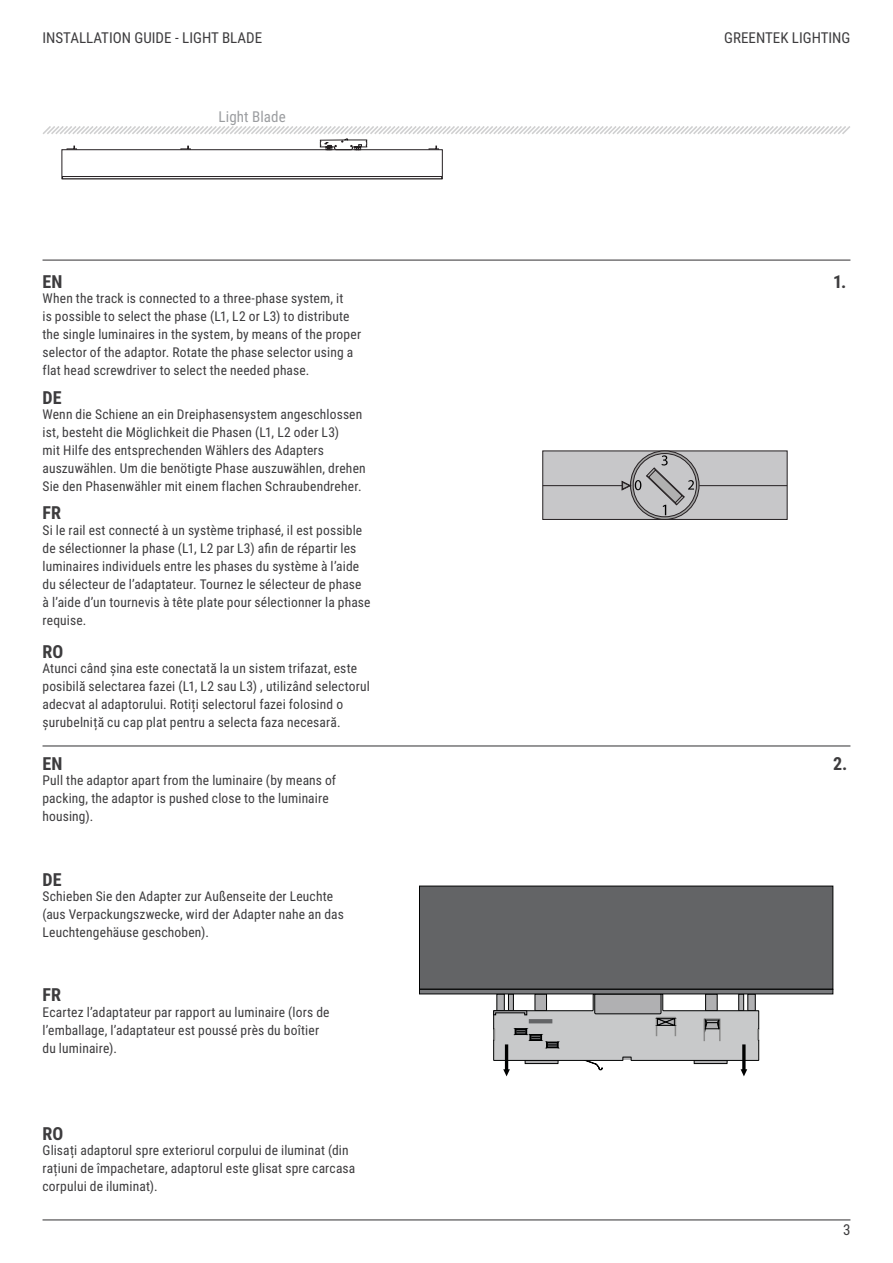
<style>
.page{position:relative;width:893px;height:1263px;background:#fff}
.page>*{position:absolute;margin:0;border:0;box-sizing:border-box;transform-origin:0 0}
.t1{font:700 18px "Roboto Condensed";letter-spacing:.005em;color:#3d3c3e}
.t2{font:15px "Roboto Condensed";color:#3d3c3e}
.t3{font:15px "Roboto Condensed";letter-spacing:.005em;color:#9b9da0}
.t4{font:13.5px/18px "Roboto Condensed";letter-spacing:.01em;color:#3d3c3e}
</style>
<div class="page">
<hr style="left:43px;top:1219px;width:807px;height:1px;background:#3d3c3e">
<div style="left:62px;top:149px;width:381px;height:30px;background:#fff;border:1px solid #241f21"></div>
<div style="left:62px;top:176px;width:380px;height:3px;background:#fff;border:1px solid #241f21"></div>
<svg style="left:43px;top:126px;width:807px;height:25px"></svg>
<hr style="left:43px;top:260px;width:807px;height:1px;background:#3d3c3e">
<hr style="left:43px;top:745px;width:807px;height:1px;background:#3d3c3e">
<div style="left:543px;top:451px;width:244px;height:69px;background:#c7c7c9;border:1px solid #241f21"></div>
<svg style="left:543px;top:455px;width:244px;height:60px"></svg>
<svg style="left:493px;top:994px;width:266px;height:82px"></svg>
<div style="left:419px;top:886px;width:414px;height:103px;background:#636466;border:1px solid #000101"></div>
<svg style="left:419px;top:989px;width:414px;height:5px;background:#565759"></svg>
<p class="t2" style="left:43px;top:27px;width:221px">INSTALLATION GUIDE - LIGHT BLADE</p>
<p class="t2" style="left:724px;top:27px;width:128px">GREENTEK LIGHTING</p>
<p class="t3" style="left:218px;top:106px;width:69px">Light Blade</p>
<h1 class="t1" style="left:43px;top:269px;width:22px">EN</h1>
<h1 class="t1" style="left:833px;top:269px;width:15px">1.</h1>
<p class="t4" style="left:43px;top:289px;width:320px">When the track is connected to a three-phase system, it<br>is possible to select the phase (L1, L2 or L3) to distribute the single luminaires in the system, by means of the proper selector of the adaptor. Rotate the phase selector using a flat head screwdriver to select the needed phase.</p>
<h1 class="t1" style="left:43px;top:385px;width:21px">DE</h1>
<p class="t4" style="left:43px;top:405px;width:325px">Wenn die Schiene an ein Dreiphasensystem angeschlossen ist, besteht die Möglichkeit die Phasen (L1, L2 oder L3)<br>mit Hilfe des entsprechenden Wählers des Adapters auszuwählen. Um die benötigte Phase auszuwählen, drehen Sie den Phasenwähler mit einem flachen Schraubendreher.</p>
<h1 class="t1" style="left:43px;top:500px;width:20px">FR</h1>
<p class="t4" style="left:43px;top:520px;width:329px">Si le rail est connecté à un système triphasé, il est possible de sélectionner la phase (L1, L2 par L3) afin de répartir les luminaires individuels entre les phases du système à l’aide du sélecteur de l’adaptateur. Tournez le sélecteur de phase à l’aide d’un tournevis à tête plate pour sélectionner la phase requise.</p>
<h1 class="t1" style="left:43px;top:639px;width:22px">RO</h1>
<p class="t4" style="left:43px;top:659px;width:329px">Atunci când șina este conectată la un sistem trifazat, este posibilă selectarea fazei (L1, L2 sau L3) , utilizând selectorul adecvat al adaptorului. Rotiți selectorul fazei folosind o șurubelniță cu cap plat pentru a selecta faza necesară.</p>
<h1 class="t1" style="left:43px;top:751px;width:22px">EN</h1>
<h1 class="t1" style="left:833px;top:751px;width:16px">2.</h1>
<p class="t4" style="left:43px;top:771px;width:295px">Pull the adaptor apart from the luminaire (by means of packing, the adaptor is pushed close to the luminaire housing).</p>
<h1 class="t1" style="left:43px;top:867px;width:21px">DE</h1>
<p class="t4" style="left:43px;top:887px;width:303px">Schieben Sie den Adapter zur Außenseite der Leuchte (aus Verpackungszwecke, wird der Adapter nahe an das<br>Leuchtengehäuse geschoben).</p>
<h1 class="t1" style="left:43px;top:982px;width:20px">FR</h1>
<p class="t4" style="left:43px;top:1002px;width:289px">Ecartez l’adaptateur par rapport au luminaire (lors de l’emballage, l’adaptateur est poussé près du boîtier du luminaire).</p>
<h1 class="t1" style="left:43px;top:1121px;width:22px">RO</h1>
<p class="t4" style="left:43px;top:1141px;width:314px">Glisați adaptorul spre exteriorul corpului de iluminat (din rațiuni de împachetare, adaptorul este glisat spre carcasa corpului de iluminat).</p>
<p class="t2" style="left:843px;top:1219px;width:9px">3</p>
</div>
